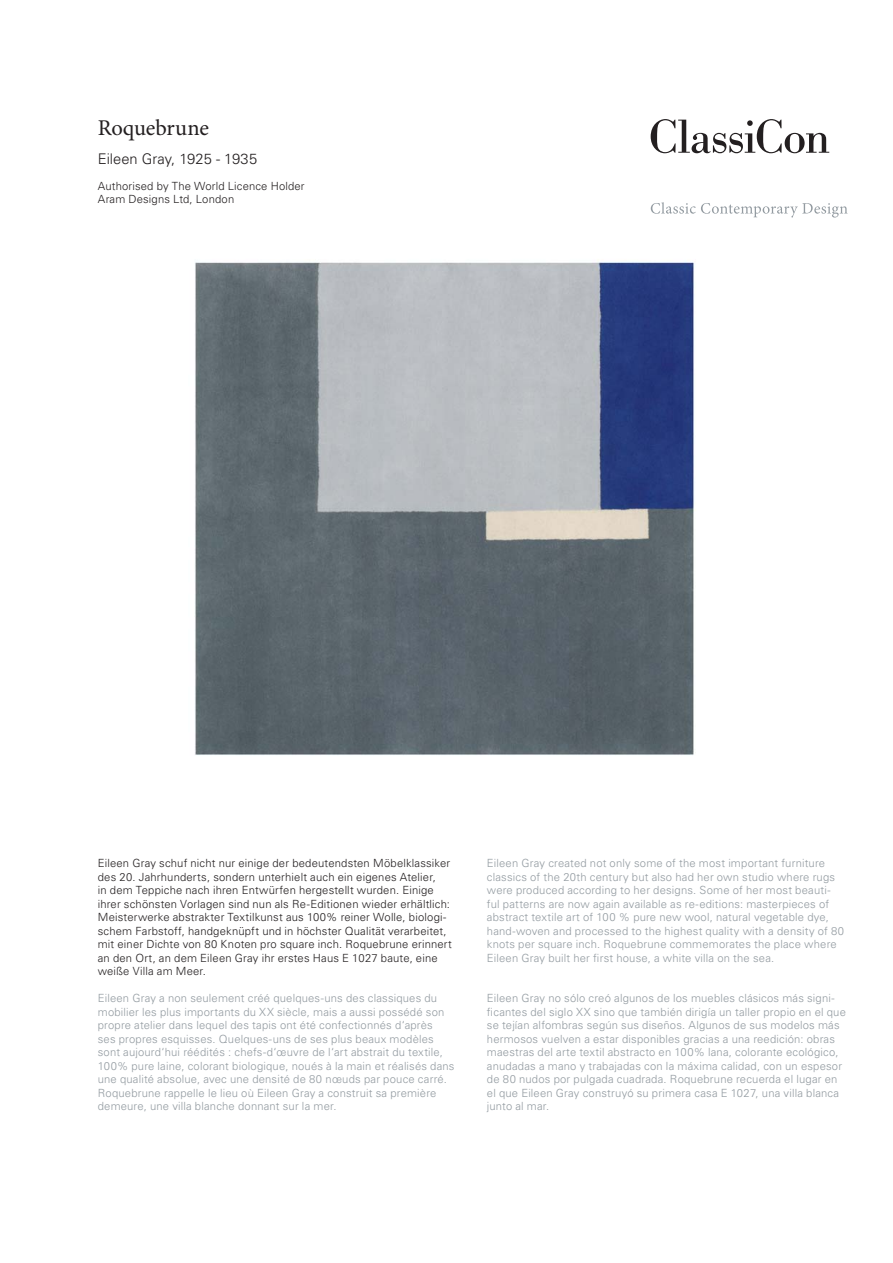
<style>
.page{position:relative;width:893px;height:1263px;background:#fff}
.page>*{position:absolute;margin:0;border:0;box-sizing:border-box;transform-origin:0 0}
.t1{font:22.5px "Minion Pro";letter-spacing:-.01em;color:#231f20}
.t2{font:300 14.7px "Univers LT Std";color:#231f20}
.t3{font:300 11.25px/13.5px "Univers LT Std";letter-spacing:.015em;color:#939ba1}
.t4{font:300 11.25px/13.5px "Univers LT Std";letter-spacing:.015em;color:#231f20}
</style>
<div class="page">
<img style="left:195px;top:260px;width:499px;height:495px">
<svg style="left:651px;top:202px;width:196px;height:16px"></svg>
<svg style="left:651px;top:119px;width:178px;height:34px"></svg>
<h1 class="t1" style="left:98px;top:119px;width:113px">Roquebrune</h1>
<h2 class="t2" style="left:98px;top:151px;width:161px">Eileen Gray, 1925 - 1935</h2>
<p class="t4" style="left:98px;top:179px;width:208px">Authorised by The World Licence Holder<br>Aram Designs Ltd, London</p>
<p class="t4" style="left:98px;top:857px;width:356px">Eileen Gray schuf nicht nur einige der bedeutendsten Möbelklassiker des 20. Jahrhunderts, sondern unterhielt auch ein eigenes Atelier,<br>in dem Teppiche nach ihren Entwürfen hergestellt wurden. Einige ihrer schönsten Vorlagen sind nun als Re-Editionen wieder erhältlich:<br>Meisterwerke abstrakter Textilkunst aus 100% reiner Wolle, biologi&shy;schem Farbstoff, handgeknüpft und in höchster Qualität verarbeitet, mit einer Dichte von 80 Knoten pro square inch. Roquebrune erinnert an den Ort, an dem Eileen Gray ihr erstes Haus E 1027 baute, eine weiße Villa am Meer.</p>
<p class="t3" style="left:98px;top:992px;width:358px">Eileen Gray a non seulement créé quelques-uns des classiques du mobilier les plus importants du XX siècle, mais a aussi possédé son propre atelier dans lequel des tapis ont été confectionnés d‘après<br>ses propres esquisses. Quelques-uns de ses plus beaux modèles sont aujourd‘hui réédités : chefs-d‘œuvre de l‘art abstrait du textile, 100% pure laine, colorant biologique, noués à la main et réalisés dans une qualité absolue, avec une densité de 80 nœuds par pouce carré.<br>Roquebrune rappelle le lieu où Eileen Gray a construit sa première demeure, une villa blanche donnant sur la mer.</p>
<p class="t3" style="left:487px;top:857px;width:359px">Eileen Gray created not only some of the most important furniture classics of the 20th century but also had her own studio where rugs were produced according to her designs. Some of her most beauti&shy;ful patterns are now again available as re-editions: masterpieces of abstract textile art of 100 % pure new wool, natural vegetable dye, hand-woven and processed to the highest quality with a density of 80 knots per square inch. Roquebrune commemorates the place where Eileen Gray built her first house, a white villa on the sea.</p>
<p class="t3" style="left:487px;top:992px;width:360px">Eileen Gray no sólo creó algunos de los muebles clásicos más signi&shy;ficantes del siglo XX sino que también dirigía un taller propio en el que se tejían alfombras según sus diseños. Algunos de sus modelos más hermosos vuelven a estar disponibles gracias a una reedición: obras maestras del arte textil abstracto en 100% lana, colorante ecológico, anudadas a mano y trabajadas con la máxima calidad, con un espesor de 80 nudos por pulgada cuadrada. Roquebrune recuerda el lugar en el que Eileen Gray construyó su primera casa E 1027, una villa blanca junto al mar.</p>
</div>
